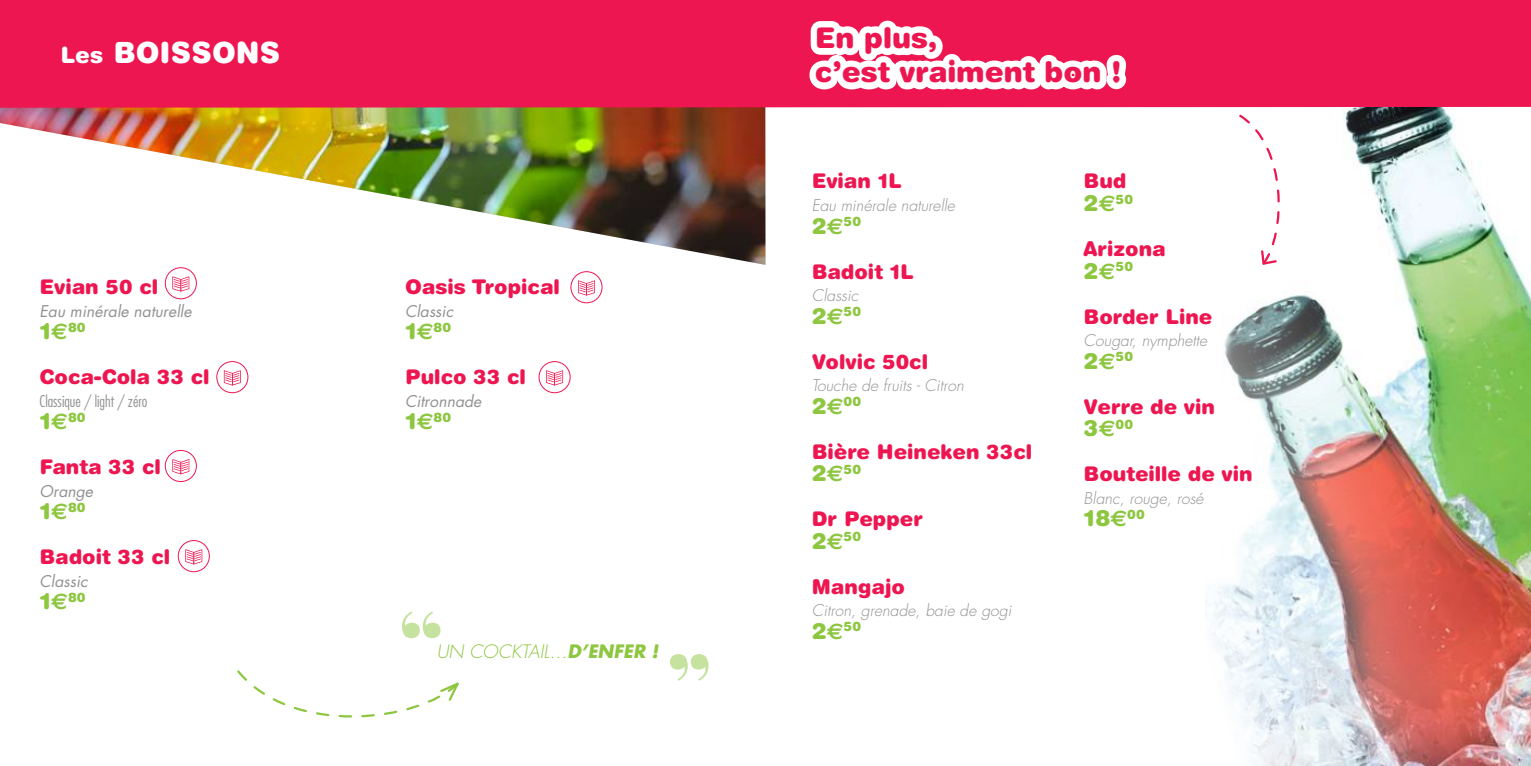
<style>
.page{position:relative;width:1531px;height:766px;background:#fff}
.page>*{position:absolute;margin:0;border:0;box-sizing:border-box;transform-origin:0 0}
.t1{font:900 90px "Playfair Display";color:#8dc63f}
.t2{font:900 29.25px "Helvetica Rounded LT Std";color:#fff}
.t3{font:900 28.57px/34.2px "Helvetica Rounded";color:#ed1651}
.t4{font:900 22.5px "Helvetica Rounded";color:#8dc63f}
.t5{font:900 20.25px "Helvetica Rounded LT Std";color:#ed1651}
.t6{font:italic 300 18px "Futura Std";color:#8dc63f}
.t7{font:italic 300 15.75px "Futura Std";color:#929294}
.t8{font:italic 15.75px "Futura Std";color:#929294}
.t9{font:300 condensed 15.75px "Futura Std";color:#929294}
.t10{font:900 13.05px "Helvetica Rounded";color:#8dc63f}
.s1{font-size:22.5px}
.s2{font-family:"Euro Sans";font-weight:700;font-size:22.5px}
.s3{font-weight:700}
.s4{font-family:"Euro Sans";font-weight:700}
</style>
<div class="page">
<img style="left:0;top:108px;width:765px;height:157px">
<svg style="left:237px;top:670px;width:222px;height:48px"></svg>
<img style="left:1205px;top:108px;width:326px;height:657px">
<div style="left:165px;top:267px;width:32px;height:32px;border:1px solid #ed1651;border-radius:50%"></div>
<svg style="left:172px;top:276px;width:17px;height:15px"></svg>
<div style="left:216px;top:361px;width:32px;height:32px;border:1px solid #ed1651;border-radius:50%"></div>
<svg style="left:224px;top:370px;width:17px;height:15px"></svg>
<div style="left:165px;top:450px;width:32px;height:32px;border:1px solid #ed1651;border-radius:50%"></div>
<svg style="left:172px;top:459px;width:17px;height:15px"></svg>
<div style="left:178px;top:540px;width:32px;height:32px;border:1px solid #ed1651;border-radius:50%"></div>
<svg style="left:185px;top:549px;width:17px;height:15px"></svg>
<div style="left:570px;top:271px;width:32px;height:32px;border:1px solid #ed1651;border-radius:50%"></div>
<svg style="left:578px;top:280px;width:17px;height:15px"></svg>
<div style="left:539px;top:361px;width:31px;height:32px;border:1px solid #ed1651;border-radius:50%"></div>
<svg style="left:546px;top:370px;width:17px;height:15px"></svg>
<svg style="left:1237px;top:113px;width:50px;height:153px"></svg>
<div style="left:0;top:0;width:1531px;height:108px;background:#ed1651"></div>
<svg style="left:803px;top:0;width:331px;height:108px"></svg>
<h2 class="t2" style="left:61px;top:34px;width:221px"><span class="s1">Les</span> BOISSONS</h2>
<p class="t5" style="left:40px;top:274px;width:120px">Evian 50 cl</p>
<p class="t8" style="left:40px;top:301px;width:154px">Eau minérale naturelle</p>
<p class="t10" style="left:40px;top:318px;width:48px"><span class="s1">1</span><span class="s2">E</span>80</p>
<p class="t5" style="left:40px;top:364px;width:171px">Coca-Cola 33 cl</p>
<p class="t9" style="left:40px;top:391px;width:109px">Classique / light / zéro</p>
<p class="t10" style="left:40px;top:408px;width:48px"><span class="s1">1</span><span class="s2">E</span>80</p>
<p class="t5" style="left:40px;top:454px;width:123px">Fanta 33 cl</p>
<p class="t8" style="left:40px;top:481px;width:55px">Orange</p>
<p class="t10" style="left:40px;top:498px;width:48px"><span class="s1">1</span><span class="s2">E</span>80</p>
<p class="t5" style="left:40px;top:544px;width:132px">Badoit 33 cl</p>
<p class="t8" style="left:40px;top:571px;width:50px">Classic</p>
<p class="t10" style="left:40px;top:588px;width:48px"><span class="s1">1</span><span class="s2">E</span>80</p>
<p class="t5" style="left:405px;top:274px;width:156px">Oasis Tropical</p>
<p class="t8" style="left:405px;top:301px;width:50px">Classic</p>
<p class="t10" style="left:405px;top:318px;width:48px"><span class="s1">1</span><span class="s2">E</span>80</p>
<p class="t5" style="left:405px;top:364px;width:122px">Pulco 33 cl</p>
<p class="t8" style="left:405px;top:391px;width:78px">Citronnade</p>
<p class="t10" style="left:405px;top:408px;width:48px"><span class="s1">1</span><span class="s2">E</span>80</p>
<h1 class="t1" style="left:399px;top:585px;width:46px">“</h1>
<p class="t6" style="left:437px;top:640px;width:223px">UN COCKTAIL…<span class="s3">D’ENFER !</span></p>
<h1 class="t1" style="left:668px;top:627px;width:45px">”</h1>
<h3 class="t3" style="left:815px;top:20px;width:308px">En plus,<br>c’est vraiment bon !</h3>
<p class="t5" style="left:812px;top:168px;width:91px">Evian 1L</p>
<p class="t7" style="left:812px;top:196px;width:145px">Eau minérale naturelle</p>
<p class="t10" style="left:812px;top:213px;width:51px"><span class="s1">2</span><span class="s2">E</span>50</p>
<p class="t5" style="left:812px;top:258px;width:103px">Badoit 1L</p>
<p class="t7" style="left:812px;top:286px;width:48px">Classic</p>
<p class="t10" style="left:812px;top:303px;width:51px"><span class="s1">2</span><span class="s2">E</span>50</p>
<p class="t5" style="left:812px;top:348px;width:118px">Volvic 50cl</p>
<p class="t7" style="left:812px;top:376px;width:154px">Touche de fruits - Citron</p>
<p class="t10" style="left:812px;top:393px;width:51px"><span class="s1">2</span><span class="s2">E</span>00</p>
<p class="t5" style="left:812px;top:438px;width:222px">Bière Heineken 33cl</p>
<p class="t10" style="left:812px;top:460px;width:51px"><span class="s1">2</span><span class="s2">E</span>50</p>
<p class="t5" style="left:812px;top:506px;width:113px">Dr Pepper</p>
<p class="t10" style="left:812px;top:528px;width:51px"><span class="s1">2</span><span class="s2">E</span>50</p>
<p class="t5" style="left:812px;top:573px;width:95px">Mangajo</p>
<p class="t7" style="left:812px;top:601px;width:201px">Citron, grenade, baie de gogi</p>
<p class="t10" style="left:812px;top:618px;width:51px"><span class="s1">2</span><span class="s2">E</span>50</p>
<p class="t5" style="left:1083px;top:168px;width:44px">Bud</p>
<p class="t10" style="left:1083px;top:190px;width:51px"><span class="s1">2</span><span class="s2">E</span>50</p>
<p class="t5" style="left:1083px;top:236px;width:84px">Arizona</p>
<p class="t10" style="left:1083px;top:258px;width:51px"><span class="s1">2</span><span class="s2">E</span>50</p>
<p class="t5" style="left:1083px;top:303px;width:130px">Border Line</p>
<p class="t7" style="left:1083px;top:331px;width:125px">Cougar, nymphette</p>
<p class="t10" style="left:1083px;top:348px;width:51px"><span class="s1">2</span><span class="s2">E</span>50</p>
<p class="t5" style="left:1083px;top:393px;width:133px">Verre de vin</p>
<p class="t10" style="left:1083px;top:415px;width:51px"><span class="s1">3</span><span class="s2">E</span>00</p>
<p class="t5" style="left:1083px;top:461px;width:171px">Bouteille de vin</p>
<p class="t7" style="left:1083px;top:488px;width:121px">Blanc, rouge, rosé</p>
<p class="t4" style="left:1083px;top:503px;width:63px">18<span class="s4">E</span><sup>00</sup></p>
</div>
